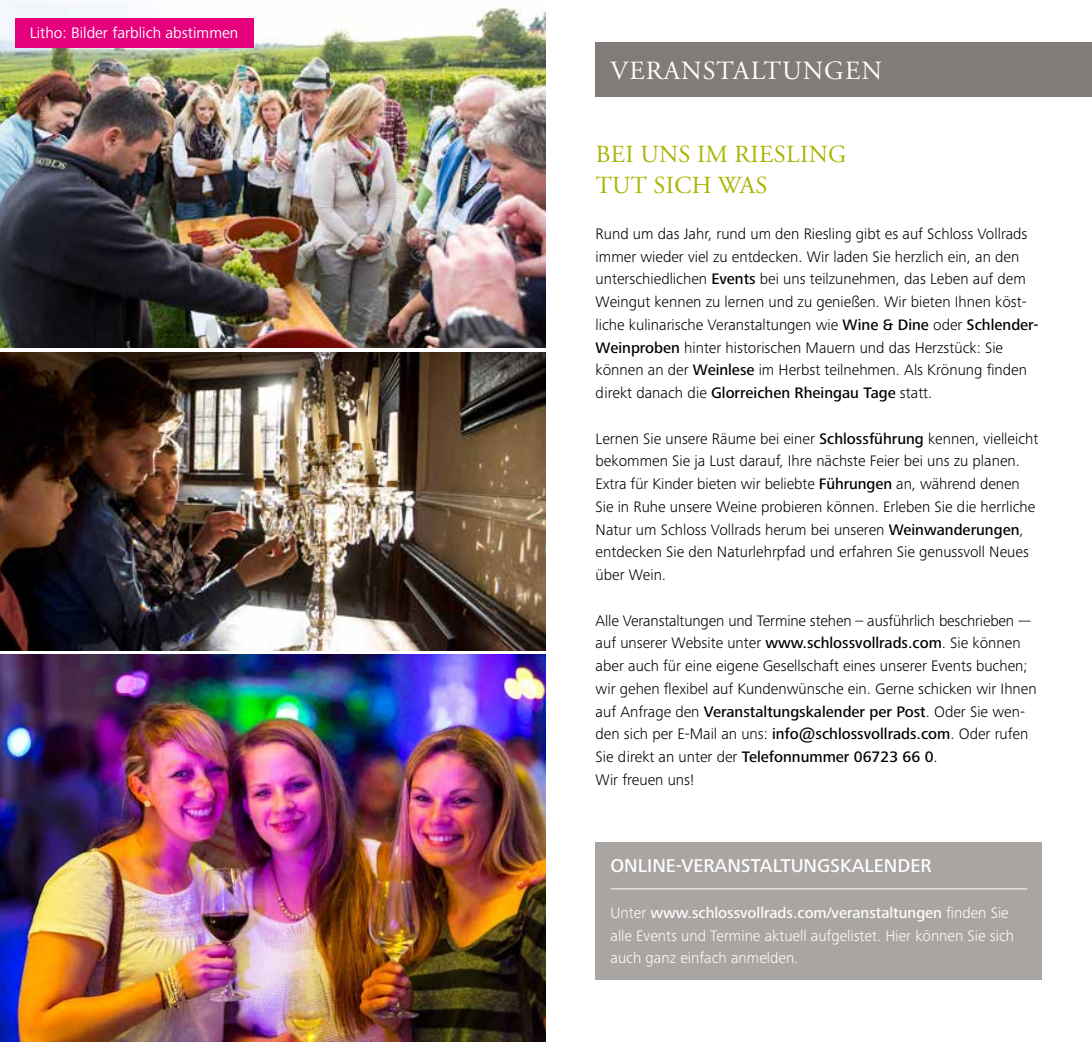
<style>
.page{position:relative;width:1092px;height:1042px;background:#fff}
.page>*{position:absolute;margin:0;border:0;box-sizing:border-box;transform-origin:0 0}
.t1{font:26.25px "Adobe Garamond Pro";letter-spacing:.04em;color:#fff}
.t2{font:24.5px/31.5px "Adobe Garamond Pro";letter-spacing:.015em;color:#a9b400}
.t3{font:500 19.25px "Frutiger Next Pro";color:#fff}
.t4{font:300 15.75px/22.8px "Frutiger Next Pro";color:#000}
.t5{font:300 15.75px/22.8px "Frutiger Next Pro";color:#fff}
.t6{font:15.75px "Frutiger Next Pro";color:#fff}
.s1{font-weight:500}
</style>
<div class="page">
<img style="left:0;top:0;width:546px;height:347px">
<img style="left:0;top:352px;width:546px;height:298px">
<img style="left:0;top:655px;width:546px;height:387px">
<div style="left:595px;top:43px;width:496px;height:54px;background:#817c79"></div>
<div style="left:595px;top:842px;width:447px;height:137px;background:#a9a5a3"></div>
<hr style="left:610px;top:888px;width:417px;height:1px;background:#fff">
<div style="left:15px;top:18px;width:238px;height:29px;background:#e5007d"></div>
<p class="t6" style="left:30px;top:24px;width:210px">Litho: Bilder farblich abstimmen</p>
<p class="t1" style="left:610px;top:55px;width:273px">VERANSTALTUNGEN</p>
<p class="t2" style="left:595px;top:139px;width:252px">BEI UNS IM RIESLING<br>TUT SICH WAS</p>
<p class="t4" style="left:595px;top:222px;width:444px">Rund um das Jahr, rund um den Riesling gibt es auf Schloss Vollrads immer wieder viel zu entdecken. Wir laden Sie herzlich ein, an den unterschiedlichen <span class="s1">Events</span> bei uns teilzunehmen, das Leben auf dem Weingut kennen zu lernen und zu genießen. Wir bieten Ihnen köst&shy;liche kulinarische Veranstaltungen wie <span class="s1">Wine &amp; Dine</span> oder <span class="s1">Schlender-Weinproben</span> hinter historischen Mauern und das Herzstück: Sie können an der <span class="s1">Weinlese</span> im Herbst teilnehmen. Als Krönung finden direkt danach die <span class="s1">Glorreichen Rheingau Tage</span> statt.</p>
<p class="t4" style="left:595px;top:427px;width:444px">Lernen Sie unsere Räume bei einer <span class="s1">Schlossführung</span> kennen, vielleicht bekommen Sie ja Lust darauf, Ihre nächste Feier bei uns zu planen.<br>Extra für Kinder bieten wir beliebte <span class="s1">Führungen</span> an, während denen Sie in Ruhe unsere Weine probieren können. Erleben Sie die herrliche Natur um Schloss Vollrads herum bei unseren <span class="s1">Weinwanderungen</span>, entdecken Sie den Naturlehrpfad und erfahren Sie genussvoll Neues über Wein.</p>
<p class="t4" style="left:595px;top:609px;width:442px">Alle Veranstaltungen und Termine stehen – ausführlich beschrieben -– auf unserer Website unter <span class="s1">www.schlossvollrads.com</span>. Sie können aber auch für eine eigene Gesellschaft eines unserer Events buchen; wir gehen flexibel auf Kundenwünsche ein. Gerne schicken wir Ihnen auf Anfrage den <span class="s1">Veranstaltungskalender per Post</span>. Oder Sie wen&shy;den sich per E-Mail an uns: <span class="s1">info@schlossvollrads.com</span>. Oder rufen Sie direkt an unter der <span class="s1">Telefonnummer 06723 66 0</span>.<br>Wir freuen uns!</p>
<p class="t3" style="left:610px;top:855px;width:322px">ONLINE-VERANSTALTUNGSKALENDER</p>
<p class="t5" style="left:610px;top:901px;width:405px">Unter <span class="s1">www.schlossvollrads.com/veranstaltungen</span> finden Sie alle Events und Termine aktuell aufgelistet. Hier können Sie sich auch ganz einfach anmelden.</p>
</div>
